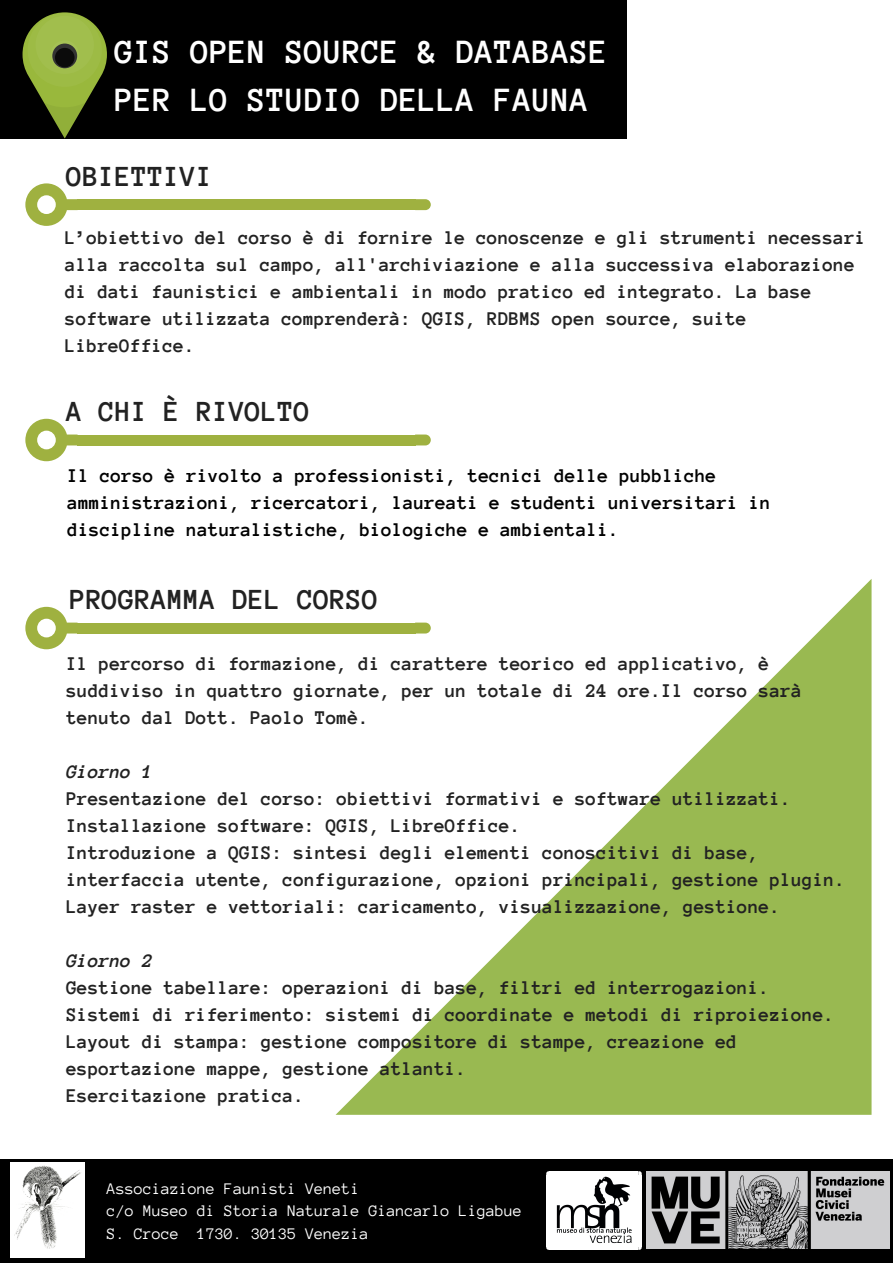
<style>
.page{position:relative;width:893px;height:1263px;background:#fff}
.page>*{position:absolute;margin:0;border:0;box-sizing:border-box;transform-origin:0 0}
.t1{font:700 34.8px/48.4px "Anonymous Pro";color:#fff}
.t2{font:700 29.85px "Anonymous Pro";color:#222}
.t3{font:700 19.8px/27px "Anonymous Pro";color:#222}
.t4{font:700 19.8px/27px "Anonymous Pro";color:#000}
.t5{font:italic 700 19.8px "Anonymous Pro";color:#222}
.t6{font:16.5px/22.5px "Anonymous Pro";color:#fff}
</style>
<div class="page">
<svg style="left:336px;top:579px;width:535px;height:536px"></svg>
<div style="left:0;top:0;width:626px;height:138px;background:#000"></div>
<svg style="left:23px;top:12px;width:84px;height:126px"></svg>
<div style="left:28px;top:13px;width:74px;height:74px;background:#9dbb45;border-radius:50%"></div>
<div style="left:36px;top:16px;width:58px;height:58px;background:#a1be4d;border-radius:50%"></div>
<div style="left:51px;top:40px;width:28px;height:28px;background:#fff;border-radius:50%;opacity:.05"></div>
<svg style="left:52px;top:44px;width:25px;height:24px"></svg>
<div style="left:55px;top:48px;width:20px;height:19px;background:#0b0b0b;border-radius:50%"></div>
<svg style="left:416px;top:199px;width:15px;height:11px"></svg>
<div style="left:77px;top:199px;width:339px;height:11px;background:#9fb140"></div>
<svg style="left:25px;top:183px;width:53px;height:43px"></svg>
<div style="left:37px;top:195px;width:19px;height:19px;background:#fff;border-radius:50%"></div>
<svg style="left:416px;top:434px;width:15px;height:11px"></svg>
<div style="left:77px;top:434px;width:339px;height:11px;background:#9fb140"></div>
<svg style="left:25px;top:419px;width:53px;height:42px"></svg>
<div style="left:37px;top:431px;width:19px;height:18px;background:#fff;border-radius:50%"></div>
<svg style="left:416px;top:623px;width:15px;height:10px"></svg>
<div style="left:77px;top:623px;width:339px;height:10px;background:#9fb140"></div>
<svg style="left:25px;top:607px;width:53px;height:42px"></svg>
<div style="left:37px;top:619px;width:19px;height:18px;background:#fff;border-radius:50%"></div>
<div style="left:0;top:1159px;width:893px;height:104px;background:#000"></div>
<img style="left:10px;top:1162px;width:74px;height:96px">
<svg style="left:638px;top:1171px;width:4px;height:4px"></svg>
<hr style="left:638px;top:1175px;width:4px;height:71px;background:#fff">
<div style="left:550px;top:1175px;width:88px;height:71px;background:#fff"></div>
<hr style="left:550px;top:1171px;width:88px;height:4px;background:#fff">
<svg style="left:546px;top:1171px;width:4px;height:4px"></svg>
<hr style="left:546px;top:1175px;width:4px;height:71px;background:#fff">
<hr style="left:550px;top:1246px;width:88px;height:4px;background:#fff">
<svg style="left:546px;top:1246px;width:4px;height:4px"></svg>
<svg style="left:638px;top:1246px;width:4px;height:4px"></svg>
<img style="left:556px;top:1177px;width:76px;height:66px">
<img style="left:646px;top:1171px;width:243px;height:78px">
<h1 class="t1" style="left:115px;top:28px;width:495px">GIS OPEN SOURCE &amp; DATABASE<br>PER LO STUDIO DELLA FAUNA</h1>
<h2 class="t2" style="left:66px;top:161px;width:148px">OBIETTIVI</h2>
<p class="t3" style="left:65px;top:225px;width:802px">L’obiettivo del corso è di fornire le conoscenze e gli strumenti necessari alla raccolta sul campo, all'archiviazione e alla successiva elaborazione di dati faunistici e ambientali in modo pratico ed integrato. La base software utilizzata comprenderà: QGIS, RDBMS open source, suite LibreOffice.</p>
<h2 class="t2" style="left:66px;top:397px;width:245px">A CHI È RIVOLTO</h2>
<p class="t4" style="left:68px;top:462px;width:705px">Il corso è rivolto a professionisti, tecnici delle pubbliche amministrazioni, ricercatori, laureati e studenti universitari in discipline naturalistiche, biologiche e ambientali.</p>
<h2 class="t2" style="left:70px;top:585px;width:310px">PROGRAMMA DEL CORSO</h2>
<p class="t3" style="left:66px;top:650px;width:737px">Il percorso di formazione, di carattere teorico ed applicativo, è suddiviso in quattro giornate, per un totale di 24 ore.Il corso sarà tenuto dal Dott. Paolo Tomè.</p>
<p class="t5" style="left:66px;top:762px;width:88px">Giorno 1</p>
<p class="t3" style="left:66px;top:785px;width:781px">Presentazione del corso: obiettivi formativi e software utilizzati.<br>Installazione software: QGIS, LibreOffice.<br>Introduzione a QGIS: sintesi degli elementi conoscitivi di base, interfaccia utente, configurazione, opzioni principali, gestione plugin.<br>Layer raster e vettoriali: caricamento, visualizzazione, gestione.</p>
<p class="t5" style="left:66px;top:951px;width:88px">Giorno 2</p>
<p class="t3" style="left:66px;top:974px;width:770px">Gestione tabellare: operazioni di base, filtri ed interrogazioni.<br>Sistemi di riferimento: sistemi di coordinate e metodi di riproiezione.<br>Layout di stampa: gestione compositore di stampe, creazione ed esportazione mappe, gestione atlanti.<br>Esercitazione pratica.</p>
<p class="t6" style="left:107px;top:1177px;width:417px">Associazione Faunisti Veneti<br>c/o Museo di Storia Naturale Giancarlo Ligabue<br>S. Croce 1730. 30135 Venezia</p>
</div>
